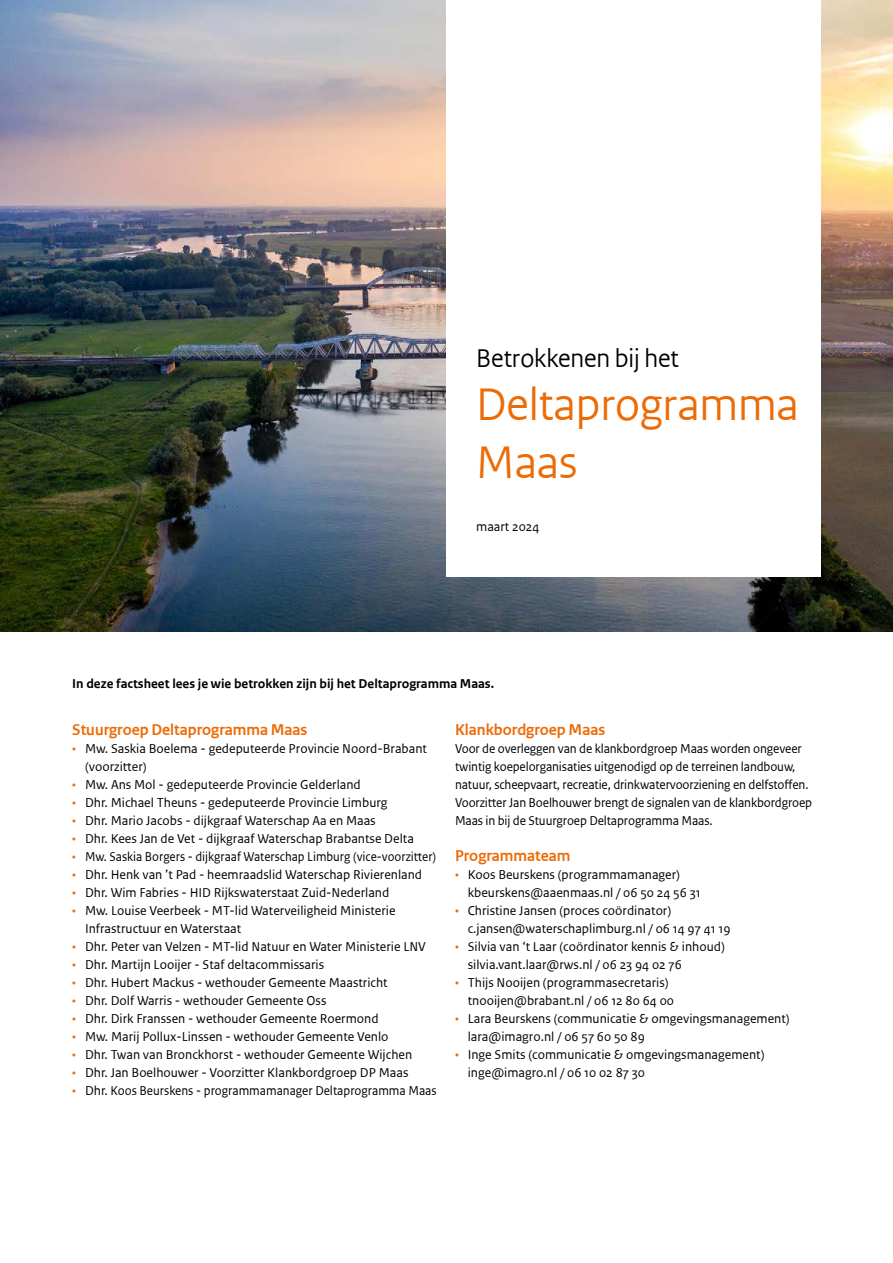
<style>
.page{position:relative;width:893px;height:1263px;background:#fff}
.page>*{position:absolute;margin:0;border:0;box-sizing:border-box;transform-origin:0 0}
.t1{font:48px/58.5px "Rijksoverheid Sans Heading TT";color:#ed6b06}
.t2{font:27px "Rijksoverheid Sans Heading TT";color:#000}
.t3{font:700 16.5px "Rijksoverheid Sans Heading TT";color:#ed6b06}
.t4{font:13.5px/18px "Rijksoverheid Sans Text TT";color:#000}
.t5{font:13.5px/18px "Rijksoverheid Sans Text TT";color:#000;scale:.96 1}
.t6{font:700 13.5px "Rijksoverheid Sans Text TT";color:#000}
.t7{font:13.5px "Rijksoverheid Sans Text TT";color:#000;scale:.94 1}
.s1{color:#ed6b06}
</style>
<div class="page">
<img style="left:0;top:0;width:893px;height:631px">
<div style="left:446px;top:0;width:375px;height:576px;background:#fff"></div>
<h2 class="t2" style="left:476px;top:342px;width:204px">Betrokkenen bij het</h2>
<h1 class="t1" style="left:476px;top:376px;width:324px">Deltaprogramma<br>Maas</h1>
<p class="t4" style="left:476px;top:517px;width:65px">maart 2024</p>
<p class="t6" style="left:72px;top:676px;width:423px">In deze factsheet lees je wie betrokken zijn bij het Deltaprogramma Maas.</p>
<p class="t3" style="left:72px;top:720px;width:237px">Stuurgroep Deltaprogramma Maas</p>
<p class="t4" style="left:85px;top:740px;width:343px;text-indent:-13px"><span class="s1">•</span> Mw. Saskia Boelema - gedeputeerde Provincie Noord-Brabant (voorzitter)</p>
<p class="t4" style="left:72px;top:776px;width:290px"><span class="s1">•</span> Mw. Ans Mol - gedeputeerde Provincie Gelderland</p>
<p class="t4" style="left:72px;top:794px;width:317px"><span class="s1">•</span> Dhr. Michael Theuns - gedeputeerde Provincie Limburg</p>
<p class="t4" style="left:72px;top:812px;width:305px"><span class="s1">•</span> Dhr. Mario Jacobs - dijkgraaf Waterschap Aa en Maas</p>
<p class="t4" style="left:72px;top:830px;width:343px"><span class="s1">•</span> Dhr. Kees Jan de Vet - dijkgraaf Waterschap Brabantse Delta</p>
<p class="t7" style="left:72px;top:849px;width:389px"><span class="s1">•</span> Mw. Saskia Borgers - dijkgraaf Waterschap Limburg (vice-voorzitter)</p>
<p class="t4" style="left:72px;top:866px;width:351px"><span class="s1">•</span> Dhr. Henk van ’t Pad - heemraadslid Waterschap Rivierenland</p>
<p class="t4" style="left:72px;top:884px;width:319px"><span class="s1">•</span> Dhr. Wim Fabries - HID Rijkswaterstaat Zuid-Nederland</p>
<p class="t4" style="left:85px;top:902px;width:312px;text-indent:-13px"><span class="s1">•</span> Mw. Louise Veerbeek - MT-lid Waterveiligheid Ministerie<br>Infrastructuur en Waterstaat</p>
<p class="t4" style="left:72px;top:938px;width:355px"><span class="s1">•</span> Dhr. Peter van Velzen - MT-lid Natuur en Water Ministerie LNV</p>
<p class="t4" style="left:72px;top:956px;width:253px"><span class="s1">•</span> Dhr. Martijn Looijer - Staf deltacommissaris</p>
<p class="t4" style="left:72px;top:974px;width:317px"><span class="s1">•</span> Dhr. Hubert Mackus - wethouder Gemeente Maastricht</p>
<p class="t4" style="left:72px;top:992px;width:256px"><span class="s1">•</span> Dhr. Dolf Warris - wethouder Gemeente Oss</p>
<p class="t4" style="left:72px;top:1010px;width:308px"><span class="s1">•</span> Dhr. Dirk Franssen - wethouder Gemeente Roermond</p>
<p class="t4" style="left:72px;top:1028px;width:318px"><span class="s1">•</span> Mw. Marij Pollux-Linssen - wethouder Gemeente Venlo</p>
<p class="t4" style="left:72px;top:1046px;width:341px"><span class="s1">•</span> Dhr. Twan van Bronckhorst - wethouder Gemeente Wijchen</p>
<p class="t4" style="left:72px;top:1064px;width:338px"><span class="s1">•</span> Dhr. Jan Boelhouwer - Voorzitter Klankbordgroep DP Maas</p>
<p class="t4" style="left:72px;top:1082px;width:366px"><span class="s1">•</span> Dhr. Koos Beurskens - programmamanager Deltaprogramma Maas</p>
<p class="t3" style="left:455px;top:720px;width:152px">Klankbordgroep Maas</p>
<p class="t5" style="left:455px;top:740px;width:373px">Voor de overleggen van de klankbordgroep Maas worden ongeveer twintig koepelorganisaties uitgenodigd op de terreinen landbouw, natuur, scheepvaart, recreatie, drinkwatervoorziening en delfstoffen.<br>Voorzitter Jan Boelhouwer brengt de signalen van de klankbordgroep Maas in bij de Stuurgroep Deltaprogramma Maas.</p>
<p class="t3" style="left:455px;top:846px;width:117px">Programmateam</p>
<p class="t4" style="left:468px;top:866px;width:234px;text-indent:-13px"><span class="s1">•</span> Koos Beurskens (programmamanager) kbeurskens@aaenmaas.nl / 06 50 24 56 31</p>
<p class="t4" style="left:468px;top:902px;width:264px;text-indent:-13px"><span class="s1">•</span> Christine Jansen (proces coördinator) c.jansen@waterschaplimburg.nl / 06 14 97 41 19</p>
<p class="t4" style="left:468px;top:938px;width:259px;text-indent:-13px"><span class="s1">•</span> Silvia van ‘t Laar (coördinator kennis &amp; inhoud) silvia.vant.laar@rws.nl / 06 23 94 02 76</p>
<p class="t4" style="left:468px;top:974px;width:208px;text-indent:-13px"><span class="s1">•</span> Thijs Nooijen (programmasecretaris) tnooijen@brabant.nl / 06 12 80 64 00</p>
<p class="t4" style="left:468px;top:1010px;width:323px;text-indent:-13px"><span class="s1">•</span> Lara Beurskens (communicatie &amp; omgevingsmanagement) lara@imagro.nl / 06 57 60 50 89</p>
<p class="t4" style="left:468px;top:1046px;width:298px;text-indent:-13px"><span class="s1">•</span> Inge Smits (communicatie &amp; omgevingsmanagement) inge@imagro.nl / 06 10 02 87 30</p>
</div>
